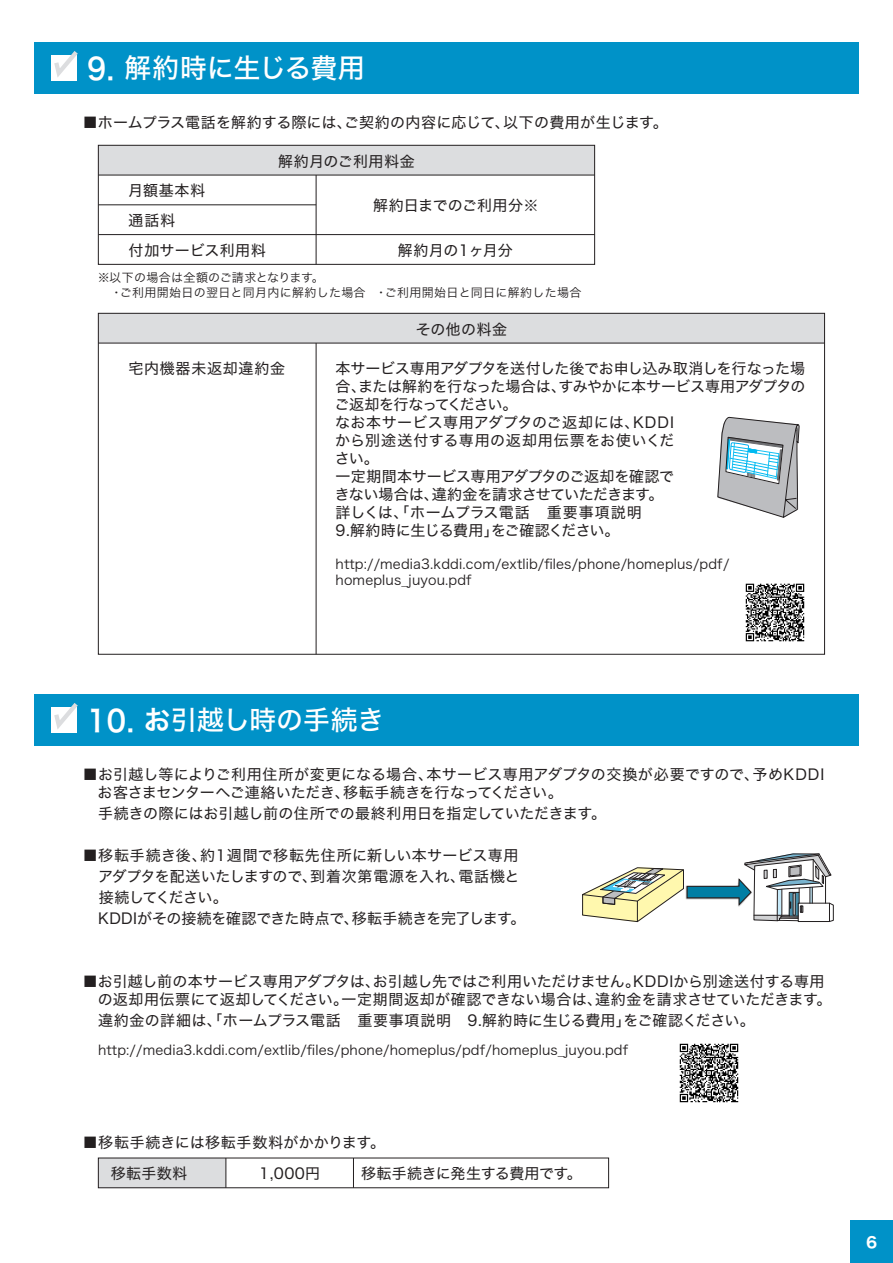
<style>
.page{position:relative;width:893px;height:1263px;background:#fff}
.page>*{position:absolute;margin:0;border:0;box-sizing:border-box;transform-origin:0 0}
.t1{font:27px "Hira Kaku Std W5";letter-spacing:-.01em;color:#fff}
.t2{font:15px/18px "Hira Kaku Std W4";color:#231f20}
.t3{font:15px "Hira Kaku Std W4";letter-spacing:.03em;color:#231f20}
.t4{font:15px/29.7px "Hira Kaku Std W4";letter-spacing:.035em;color:#231f20}
.t5{font:15px "Hira Kaku Std W4";letter-spacing:-.02em;color:#231f20}
.t6{font:15px "Hira Kaku Std W4";letter-spacing:.05em;color:#231f20}
.t7{font:15px "Hira Kaku Std W4";letter-spacing:.025em;color:#231f20}
.t8{font:15px "Hira Kaku Std W7";color:#fff}
.t9{font:13.5px/16.5px "Hira Kaku Std W3";letter-spacing:.01em;color:#231f20}
.t10{font:12px/14.4px "Hira Kaku Std W3";letter-spacing:.025em;color:#231f20}
.s1{font-family:"Hira Kaku Std W6";font-size:29.7px}
.s2{font-family:"Hira Kaku Std W6"}
</style>
<div class="page">
<div style="left:850px;top:1220px;width:43px;height:43px;background:#0092c8"></div>
<div style="left:34px;top:43px;width:825px;height:51px;background:#0092c8"></div>
<svg style="left:51px;top:51px;width:27px;height:30px"></svg>
<div style="left:98px;top:145px;width:497px;height:30px;background:#dcdddf"></div>
<hr style="left:98px;top:175px;width:497px;height:1px;background:#231f20">
<hr style="left:98px;top:205px;width:218px;height:1px;background:#231f20">
<hr style="left:98px;top:234px;width:497px;height:1px;background:#231f20">
<div style="left:98px;top:145px;width:497px;height:120px;border:1px solid #231f20"></div>
<hr style="left:316px;top:175px;width:1px;height:89px;background:#231f20">
<svg style="left:717px;top:416px;width:83px;height:102px"></svg>
<div style="left:98px;top:313px;width:727px;height:30px;background:#dcdddf"></div>
<hr style="left:316px;top:343px;width:1px;height:311px;background:#231f20">
<hr style="left:98px;top:343px;width:726px;height:1px;background:#231f20">
<div style="left:34px;top:694px;width:825px;height:51px;background:#0092c8"></div>
<svg style="left:51px;top:703px;width:27px;height:30px"></svg>
<div style="left:98px;top:1158px;width:128px;height:30px;background:#dcdddf"></div>
<hr style="left:226px;top:1158px;width:1px;height:30px;background:#231f20">
<hr style="left:353px;top:1158px;width:1px;height:30px;background:#231f20">
<svg style="left:582px;top:853px;width:252px;height:70px"></svg>
<img style="left:745px;top:583px;width:60px;height:59px">
<img style="left:679px;top:1043px;width:60px;height:60px">
<h1 class="t1" style="left:87px;top:48px;width:279px"><span class="s1">9</span><span class="s2">.</span> 解約時に生じる費用</h1>
<p class="t2" style="left:83px;top:113px;width:587px">■ホームプラス電話を解約する際には、ご契約の内容に応じて、以下の費用が生じます。</p>
<p class="t4" style="left:128px;top:176px;width:139px">月額基本料<br>通話料<br>付加サービス利用料</p>
<p class="t7" style="left:278px;top:150px;width:138px">解約月のご利用料金</p>
<p class="t2" style="left:373px;top:197px;width:167px">解約日までのご利用分※</p>
<p class="t2" style="left:398px;top:241px;width:117px">解約月の1ヶ月分</p>
<p class="t10" style="left:110px;top:270px;width:472px;text-indent:-12px">※以下の場合は全額のご請求となります。<br>・ご利用開始日の翌日と同月内に解約した場合　・ご利用開始日と同日に解約した場合</p>
<p class="t6" style="left:129px;top:357px;width:158px">宅内機器未返却違約金</p>
<p class="t2" style="left:416px;top:320px;width:93px">その他の料金</p>
<p class="t2" style="left:335px;top:360px;width:472px">本サービス専用アダプタを送付した後でお申し込み取消しを行なった場合、または解約を行なった場合は、すみやかに本サービス専用アダプタのご返却を行なってください。<br>なお本サービス専用アダプタのご返却には、KDDI<br>から別途送付する専用の返却用伝票をお使いくだ<br>さい。<br>一定期間本サービス専用アダプタのご返却を確認で<br>きない場合は、違約金を請求させていただきます。<br>詳しくは、「ホームプラス電話　重要事項説明　　<br>9.解約時に生じる費用」をご確認ください。</p>
<p class="t9" style="left:336px;top:555px;width:409px">http://media3.kddi.com/extlib/files/phone/homeplus/pdf/　homeplus_juyou.pdf</p>
<h1 class="t1" style="left:87px;top:699px;width:299px"><span class="s1">10</span><span class="s2">. お</span>引越し時の手続き</h1>
<p class="t2" style="left:98px;top:765px;width:728px;text-indent:-15px">■お引越し等によりご利用住所が変更になる場合、本サービス専用アダプタの交換が必要ですので、予めKDDIお客さまセンターへご連絡いただき、移転手続きを行なってください。</p>
<p class="t2" style="left:98px;top:804px;width:509px">手続きの際にはお引越し前の住所での最終利用日を指定していただきます。</p>
<p class="t2" style="left:83px;top:845px;width:438px;line-height:21px;text-align:justify">■移転手続き後、約1週間で移転先住所に新しい本サービス専用　アダプタを配送いたしますので、到着次第電源を入れ、電話機と　接続してください。</p>
<p class="t2" style="left:98px;top:909px;width:429px">KDDIがその接続を確認できた時点で、移転手続きを完了します。</p>
<p class="t2" style="left:98px;top:972px;width:735px;text-indent:-15px">■お引越し前の本サービス専用アダプタは、お引越し先ではご利用いただけません。KDDIから別途送付する専用の返却用伝票にて返却してください。一定期間返却が確認できない場合は、違約金を請求させていただきます。</p>
<p class="t2" style="left:98px;top:1011px;width:658px">違約金の詳細は、「ホームプラス電話　重要事項説明　9.解約時に生じる費用」をご確認ください。</p>
<p class="t9" style="left:98px;top:1041px;width:532px">http://media3.kddi.com/extlib/files/phone/homeplus/pdf/homeplus_juyou.pdf</p>
<p class="t3" style="left:83px;top:1130px;width:304px">■移転手続きには移転手数料がかかります。</p>
<p class="t2" style="left:111px;top:1165px;width:78px">移転手数料</p>
<p class="t2" style="left:259px;top:1165px;width:62px">1,000円</p>
<p class="t5" style="left:361px;top:1162px;width:222px">移転手続きに発生する費用です。</p>
<p class="t8" style="left:866px;top:1231px;width:13px">6</p>
</div>
